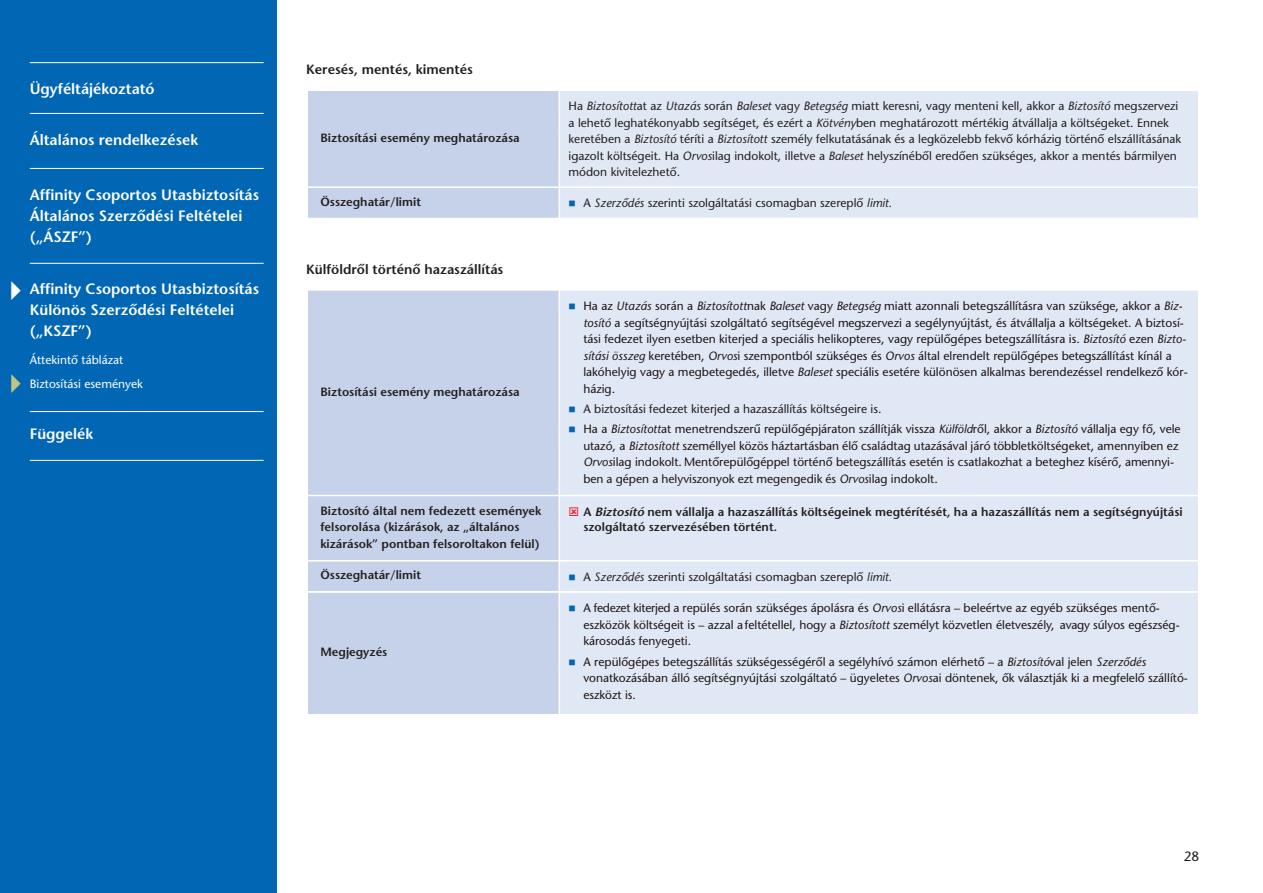
<style>
.page{position:relative;width:1263px;height:893px;background:#fff}
.page>*{position:absolute;margin:0;border:0;box-sizing:border-box;transform-origin:0 0}
.t1{font:15px/21px "ITC Stone Sans M Semi";color:#fff}
.t2{font:13.5px "ITC Stone Sans M Semi";color:#231f20}
.t3{font:13.5px "ITC Stone Sans M";color:#231f20}
.t4{font:12px/16.5px "ITC Stone Sans M";color:#1d1414}
.t5{font:12px/16.5px "ITC Stone Sans M";color:#231f20}
.t6{font:12px/16.5px "ITC Stone Sans M Semi";color:#231f20}
.t7{font:12px "ITC Stone Sans M";color:#fff}
.s1{font-style:italic}
.s2{color:#0166b3}
</style>
<div class="page">
<div style="left:0;top:0;width:276px;height:893px;background:#0166b3"></div>
<hr style="left:30px;top:62px;width:234px;height:1px;background:#fff">
<hr style="left:30px;top:113px;width:234px;height:1px;background:#fff">
<hr style="left:30px;top:168px;width:234px;height:1px;background:#fff">
<hr style="left:30px;top:263px;width:234px;height:1px;background:#fff">
<hr style="left:30px;top:411px;width:234px;height:1px;background:#fff">
<hr style="left:30px;top:460px;width:234px;height:1px;background:#fff">
<svg style="left:308px;top:91px;width:890px;height:127px;background:#d9e1f1"></svg>
<hr style="left:559px;top:91px;width:1px;height:127px;background:#fff">
<hr style="left:308px;top:186px;width:251px;height:2px;background:#fff">
<hr style="left:560px;top:186px;width:638px;height:2px;background:#fff">
<svg style="left:308px;top:290px;width:890px;height:424px;background:#d9e1f1"></svg>
<hr style="left:559px;top:291px;width:1px;height:423px;background:#fff">
<hr style="left:308px;top:495px;width:251px;height:1px;background:#fff">
<hr style="left:560px;top:495px;width:638px;height:1px;background:#fff">
<hr style="left:308px;top:560px;width:251px;height:2px;background:#fff">
<hr style="left:560px;top:560px;width:638px;height:2px;background:#fff">
<hr style="left:308px;top:591px;width:251px;height:2px;background:#fff">
<hr style="left:560px;top:591px;width:638px;height:2px;background:#fff">
<svg style="left:570px;top:507px;width:8px;height:9px"></svg>
<p class="t1" style="left:30px;top:80px;width:126px">Ügyféltájékoztató</p>
<p class="t1" style="left:30px;top:130px;width:170px">Általános rendelkezések</p>
<p class="t1" style="left:30px;top:185px;width:231px">Affinity Csoportos Utasbiztosítás<br>Általános Szerződési Feltételei („ÁSZF”)</p>
<p class="t1" style="left:30px;top:280px;width:231px">Affinity Csoportos Utasbiztosítás<br>Különös Szerződési Feltételei („KSZF”)</p>
<p class="t7" style="left:30px;top:355px;width:95px">Áttekintő táblázat</p>
<p class="t7" style="left:30px;top:379px;width:115px">Biztosítási események</p>
<p class="t1" style="left:30px;top:424px;width:65px">Függelék</p>
<p class="t2" style="left:306px;top:64px;width:168px">Keresés, mentés, kimentés</p>
<p class="t6" style="left:320px;top:130px;width:201px">Biztosítási esemény meghatározása</p>
<p class="t5" style="left:569px;top:99px;width:614px">Ha <span class="s1">Biztosított</span>at az <span class="s1">Utazás</span> során <span class="s1">Baleset</span> vagy <span class="s1">Betegség</span> miatt keresni, vagy menteni kell, akkor a <span class="s1">Biztosító</span> megszervezi a lehető leg hatékonyabb segítséget, és ezért a <span class="s1">Kötvény</span>ben meghatározott mértékig átvállalja a költségeket. Ennek keretében a <span class="s1">Biztosító</span> téríti a <span class="s1">Biztosított</span> személy felkutatásának és a legközelebb fekvő kórházig történő elszállításának igazolt költségeit. Ha <span class="s1">Orvos</span>ilag indokolt, illetve a <span class="s1">Baleset</span> helyszínéből eredően szükséges, akkor a mentés bármilyen módon kivitelezhető.</p>
<p class="t6" style="left:320px;top:195px;width:102px">Összeghatár/limit</p>
<p class="t5" style="left:569px;top:196px;width:325px"><span class="s2">■</span> A <span class="s1">Szerződés</span> szerinti szolgáltatási csomagban szereplő <span class="s1">limit.</span></p>
<p class="t2" style="left:306px;top:264px;width:199px">Külföldről történő hazaszállítás</p>
<p class="t6" style="left:320px;top:385px;width:201px">Biztosítási esemény meghatározása</p>
<p class="t4" style="left:583px;top:299px;width:606px;text-indent:-15px"><span class="s2">■</span> Ha az <span class="s1">Utazás</span> során a <span class="s1">Biztosított</span>nak <span class="s1">Baleset</span> vagy <span class="s1">Betegség</span> miatt azonnali betegszállításra van szüksége, akkor a <span class="s1">Biz&shy;tosító</span> a segítségnyújtási szolgáltató segítségével megszervezi a segélynyújtást, és átvállalja a költségeket. A biztosí&shy;tási fedezet ilyen esetben kiterjed a speciális helikopteres, vagy repülőgépes betegszállításra is. <span class="s1">Biztosító</span> ezen <span class="s1">Bizto&shy;sítási összeg</span> keretében, <span class="s1">Orvos</span>i szempontból szükséges és <span class="s1">Orvos</span> által elrendelt repülőgépes betegszállítást kínál a lakóhelyig vagy a megbetegedés, illetve <span class="s1">Baleset</span> speciális esetére különösen alkalmas berendezéssel rendelkező kór&shy;házig.</p>
<p class="t5" style="left:569px;top:402px;width:314px"><span class="s2">■</span> A biztosítási fedezet kiterjed a hazaszállítás költségeire is.</p>
<p class="t4" style="left:583px;top:422px;width:599px;text-indent:-15px"><span class="s2">■</span> Ha a <span class="s1">Biztosított</span>at menetrendszerű repülőgépjáraton szállítják vissza <span class="s1">Külföld</span>ről, akkor a <span class="s1">Biztosító</span> vállalja egy fő, vele utazó, a <span class="s1">Biztosított</span> személlyel közös háztartásban élő családtag utazásával járó többletköltségeket, amennyiben ez <span class="s1">Orvos</span>ilag indokolt. Mentőrepülőgéppel történő betegszállítás esetén is csatlakozhat a beteghez kísérő, amennyi&shy;ben a gépen a helyviszonyok ezt megengedik és <span class="s1">Orvos</span>ilag indokolt.</p>
<p class="t6" style="left:320px;top:503px;width:222px">Biztosító által nem fedezett események felsorolása (kizárások, az „általános kizárások” pontban felsoroltakon felül)</p>
<p class="t6" style="left:583px;top:506px;width:601px;line-height:15px">A <span class="s1">Biztosító</span> nem vállalja a hazaszállítás költségeinek megtérítését, ha a hazaszállítás nem a segítségnyújtási szolgáltató szervezésében történt.</p>
<p class="t6" style="left:320px;top:568px;width:102px">Összeghatár/limit</p>
<p class="t5" style="left:569px;top:570px;width:325px"><span class="s2">■</span> A <span class="s1">Szerződés</span> szerinti szolgáltatási csomagban szereplő <span class="s1">limit.</span></p>
<p class="t6" style="left:320px;top:645px;width:68px">Megjegyzés</p>
<p class="t4" style="left:583px;top:601px;width:598px;text-indent:-15px"><span class="s2">■</span> A fedezet kiterjed a repülés során szükséges ápolásra és <span class="s1">Orvos</span>i ellátásra – beleértve az egyéb szükséges mentő - eszközök költségeit is – azzal a feltétellel, hogy a <span class="s1">Biztosított</span> személyt közvetlen életveszély, avagy súlyos egészség - károsodás fenyegeti.</p>
<p class="t4" style="left:583px;top:654px;width:606px;text-indent:-15px"><span class="s2">■</span> A repülőgépes betegszállítás szükségességéről a segélyhívó számon elérhető – a <span class="s1">Biztosító</span>val jelen <span class="s1">Szerződés </span>vonatkozásában álló segítségnyújtási szolgáltató – ügyeletes <span class="s1">Orvos</span>ai döntenek, ők választják ki a megfelelő szállító&shy;eszközt is.</p>
<p class="t3" style="left:1184px;top:851px;width:17px">28</p>
</div>
